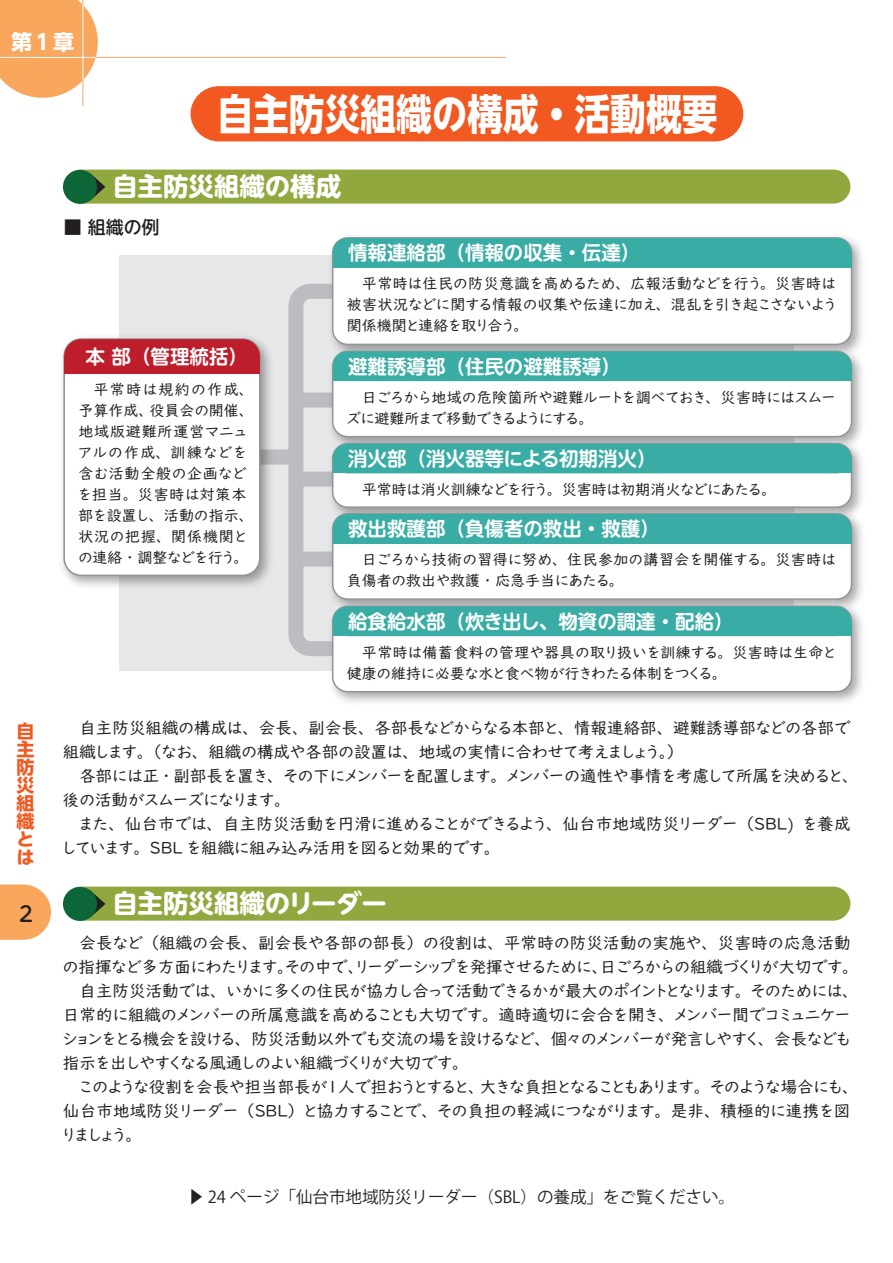
<style>
.page{position:relative;width:893px;height:1263px;background:#fff}
.page>*{position:absolute;margin:0;border:0;box-sizing:border-box;transform-origin:0 0}
.t1{font:700 42px "UD Shin Go NT Pr 6 N";color:#fff;scale:.85 1}
.t2{font:700 25.5px "UD Shin M Go Pr 6 N";color:#fff}
.t3{font:700 21px "UD Shin Go NT Pr 6 N";color:#fff}
.t4{font:500 21px "UD Shin M Go Pr 6 N";color:#231f20}
.t5{font:700 19.5px "UD Shin M Go Pr 6 N De";color:#fff}
.t6{font:700 18px/18px "UD Shin Go NT Pr 6 N";color:#f15921;text-align:justify}
.t7{font:500 18px "UD Shin M Go Pr 6 N";color:#231f20}
.t8{font:16.5px/24px "UD Digi Kyokasho Std N";letter-spacing:-.045em;color:#231f20}
.t9{font:16.5px "Koz Go Pr 6 N";color:#231f20}
.t10{font:15px/21px "UD Digi Kyokasho Std N";letter-spacing:-.005em;color:#231f20}
.t11{font:15px/21px "UD Digi Kyokasho Std N";letter-spacing:.03em;color:#231f20}
.t12{font:15px/21px "UD Digi Kyokasho Std N";letter-spacing:-.055em;color:#231f20}
.t13{font:15px "UD Digi Kyokasho Std N";letter-spacing:-.03em;color:#231f20}
</style>
<div class="page">
<svg style="left:0;top:0;width:98px;height:98px;background:#f9b577"></svg>
<div style="left:0;top:0;width:43px;height:43px;background:#f9a75d"></div>
<hr style="left:0;top:57px;width:506px;height:1px;background:#f9a75d">
<hr style="left:83px;top:0;width:1px;height:106px;background:#f9a75d">
<hr style="left:0;top:57px;width:96px;height:1px;background:#fff">
<hr style="left:83px;top:5px;width:1px;height:75px;background:#fff">
<svg style="left:0;top:884px;width:51px;height:56px;background:#f9b271"></svg>
<div style="left:120px;top:255px;width:674px;height:415px;background:#e6e7e9"></div>
<div style="left:233px;top:449px;width:63px;height:15px;background:#bcbdc0"></div>
<svg style="left:281px;top:284px;width:42px;height:372px"></svg>
<img style="left:323px;top:237px;width:539px;height:105px">
<div style="left:333px;top:238px;width:518px;height:106px;background:#fff;border-radius:15px"></div>
<img style="left:62px;top:330px;width:216px;height:263px">
<div style="left:64px;top:339px;width:196px;height:236px;background:#fff;border-radius:17px"></div>
<div style="left:63px;top:338px;width:198px;height:238px;border:2px solid #939598;border-radius:17px"></div>
<div style="left:333px;top:238px;width:518px;height:30px;background:#39ada5;border-radius:15px"></div>
<div style="left:64px;top:339px;width:196px;height:34px;background:#be1d2c;border-radius:17px"></div>
<div style="left:64px;top:356px;width:196px;height:17px;background:#be1d2c"></div>
<div style="left:191px;top:86px;width:552px;height:55px;background:#f15921"></div>
<div style="left:64px;top:170px;width:786px;height:34px;background:#90a83d;border-radius:17px"></div>
<svg style="left:90px;top:173px;width:15px;height:28px"></svg>
<div style="left:63px;top:170px;width:34px;height:34px;background:#0c6638;border-radius:50%"></div>
<div style="left:64px;top:887px;width:786px;height:34px;background:#90a83d;border-radius:17px"></div>
<svg style="left:90px;top:890px;width:15px;height:28px"></svg>
<div style="left:63px;top:887px;width:34px;height:34px;background:#0c6638;border-radius:50%"></div>
<div style="left:333px;top:253px;width:518px;height:15px;background:#39ada5"></div>
<img style="left:323px;top:342px;width:539px;height:92px">
<div style="left:333px;top:351px;width:518px;height:86px;background:#fff;border-radius:15px"></div>
<div style="left:333px;top:351px;width:518px;height:30px;background:#39ada5;border-radius:15px"></div>
<div style="left:333px;top:366px;width:518px;height:15px;background:#39ada5"></div>
<img style="left:323px;top:434px;width:539px;height:71px">
<div style="left:333px;top:444px;width:518px;height:63px;background:#fff;border-radius:15px"></div>
<div style="left:332px;top:443px;width:520px;height:65px;border:2px solid #939598;border-radius:15px"></div>
<div style="left:333px;top:444px;width:518px;height:29px;background:#39ada5;border-radius:15px"></div>
<div style="left:333px;top:458px;width:518px;height:15px;background:#39ada5"></div>
<img style="left:323px;top:505px;width:539px;height:92px">
<div style="left:333px;top:514px;width:518px;height:85px;background:#fff;border-radius:15px"></div>
<div style="left:333px;top:514px;width:518px;height:30px;background:#39ada5;border-radius:15px"></div>
<div style="left:333px;top:529px;width:518px;height:15px;background:#39ada5"></div>
<img style="left:323px;top:597px;width:539px;height:105px">
<div style="left:333px;top:606px;width:518px;height:86px;background:#fff;border-radius:15px"></div>
<div style="left:332px;top:606px;width:520px;height:86px;border:2px solid #939598;border-radius:15px"></div>
<div style="left:333px;top:606px;width:518px;height:30px;background:#39ada5;border-radius:15px"></div>
<div style="left:333px;top:621px;width:518px;height:15px;background:#39ada5"></div>
<p class="t3" style="left:11px;top:25px;width:64px">第１章</p>
<h1 class="t1" style="left:218px;top:79px;width:589px">自主防災組織の構成・活動概要</h1>
<h2 class="t2" style="left:112px;top:164px;width:230px">自主防災組織の構成</h2>
<p class="t6" style="left:17px;top:721px;width:19px">自主防災組織とは</p>
<p class="t4" style="left:19px;top:896px;width:15px">2</p>
<p class="t7" style="left:64px;top:212px;width:97px">■ 組織の例</p>
<p class="t5" style="left:86px;top:340px;width:164px">本 部（管理統括）</p>
<p class="t11" style="left:77px;top:378px;width:178px">　平常時は規約の作成、予算作成、役員会の開催、地域版避難所運営マニュアルの作成、訓練などを含む活動全般の企画などを担当。災害時は対策本部を設置し、活動の指示、状況の把握、関係機関との連絡・調整などを行う。</p>
<p class="t5" style="left:348px;top:236px;width:294px">情報連絡部（情報の収集・伝達）</p>
<p class="t10" style="left:347px;top:273px;width:492px;text-align:justify">　平常時は住民の防災意識を高めるため、広報活動などを行う。災害時は被害状況などに関する情報の収集や伝達に加え、混乱を引き起こさないよう関係機関と連絡を取り合う。</p>
<p class="t5" style="left:348px;top:350px;width:274px">避難誘導部（住民の避難誘導）</p>
<p class="t12" style="left:346px;top:386px;width:492px">　日ごろから地域の危険箇所や避難ルートを調べておき、災害時にはスムーズに避難所まで移動できるようにする。</p>
<p class="t5" style="left:348px;top:442px;width:310px">消火部（消火器等による初期消火）</p>
<p class="t13" style="left:347px;top:478px;width:431px">　平常時は消火訓練などを行う。災害時は初期消火などにあたる。</p>
<p class="t5" style="left:348px;top:512px;width:313px">救出救護部（負傷者の救出・救護）</p>
<p class="t10" style="left:347px;top:549px;width:491px">　日ごろから技術の習得に努め、住民参加の講習会を開催する。災害時は負傷者の救出や救護・応急手当にあたる。</p>
<p class="t5" style="left:348px;top:605px;width:387px">給食給水部（炊き出し、物資の調達・配給）</p>
<p class="t10" style="left:347px;top:641px;width:492px">　平常時は備蓄食料の管理や器具の取り扱いを訓練する。災害時は生命と健康の維持に必要な水と食べ物が行きわたる体制をつくる。</p>
<p class="t8" style="left:61px;top:716px;width:799px">　自主防災組織の構成は、会長、副会長、各部長などからなる本部と、情報連絡部、避難誘導部などの各部で組織します。（なお、組織の構成や各部の設置は、地域の実情に合わせて考えましょう。）<br>　各部には正・副部長を置き、その下にメンバーを配置します。メンバーの適性や事情を考慮して所属を決めると、後の活動がスムーズになります。<br>　また、仙台市では、自主防災活動を円滑に進めることができるよう、仙台市地域防災リーダー（SBL) を養成しています。SBL を組織に組み込み活用を図ると効果的です。</p>
<h2 class="t2" style="left:112px;top:881px;width:276px">自主防災組織のリーダー</h2>
<p class="t8" style="left:61px;top:930px;width:799px">　会長など（組織の会長、副会長や各部の部長）の役割は、平常時の防災活動の実施や、災害時の応急活動の指揮など多方面にわたります。その中で、リーダーシップを発揮させるために、日ごろからの組織づくりが大切です。　自主防災活動では、いかに多くの住民が協力し合って活動できるかが最大のポイントとなります。そのためには、日常的に組織のメンバーの所属意識を高めることも大切です。適時適切に会合を開き、メンバー間でコミュニケーションをとる機会を設ける、防災活動以外でも交流の場を設けるなど、個々のメンバーが発言しやすく、会長なども指示を出しやすくなる風通しのよい組織づくりが大切です。<br>　このような役割を会長や担当部長が１人で担おうとすると、大きな負担となることもあります。そのような場合にも、仙台市地域防災リーダー（SBL）と協力することで、その負担の軽減につながります。是非、積極的に連携を図りましょう。</p>
<p class="t9" style="left:187px;top:1188px;width:549px">▶ 24 ページ「仙台市地域防災リーダー（SBL）の養成」をご覧ください。</p>
</div>
